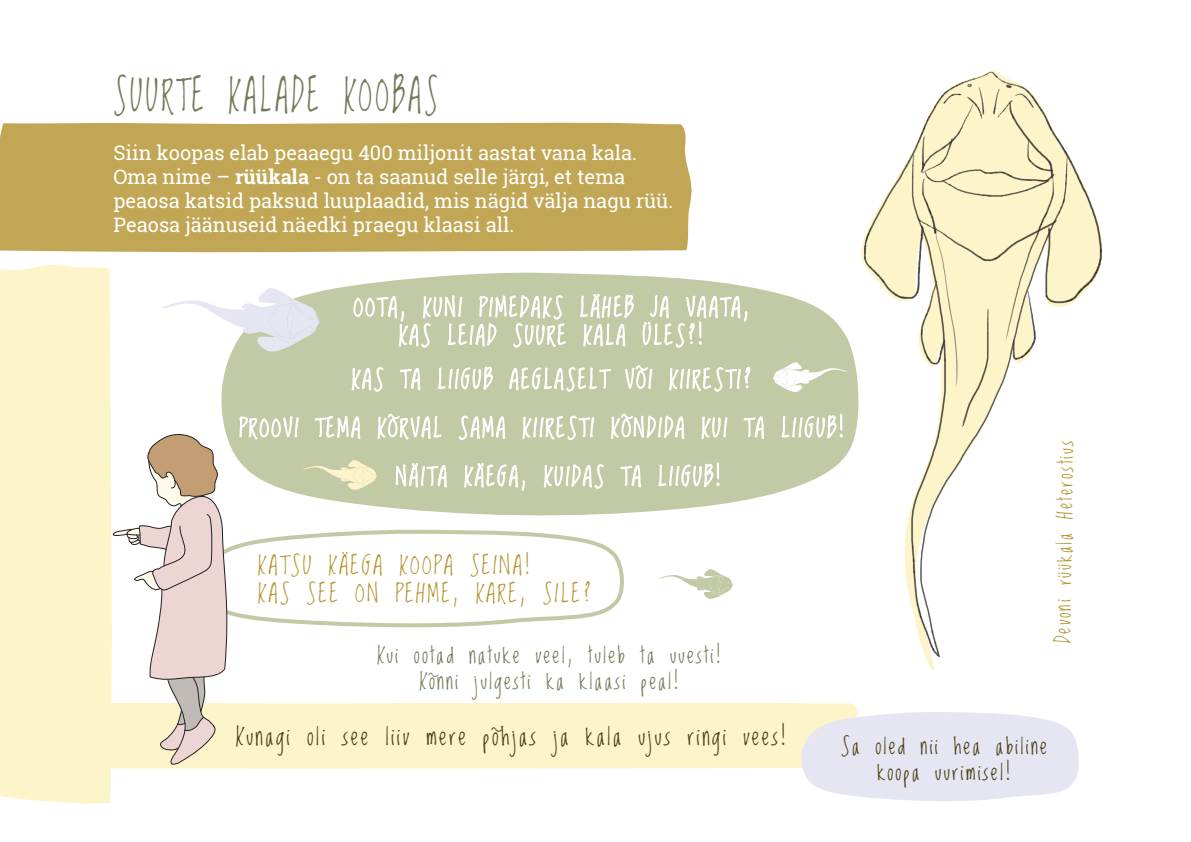
<style>
.page{position:relative;width:1191px;height:842px;background:#fff}
.page>*{position:absolute;margin:0;border:0;box-sizing:border-box;transform-origin:0 0}
.t1{font:42.6px "Lovedbythe King";letter-spacing:.1em;color:#727b58;scale:.8 1}
.t2{font:24px "Lovedbythe King";letter-spacing:.1em;color:#4b4016}
.t3{font:24px/28px "Lovedbythe King";letter-spacing:.1em;color:#b49733}
.t4{font:22px/26.4px "Lovedbythe King";letter-spacing:.1em;color:#737c58;text-align:center}
.t5{font:22px/26.4px "Lovedbythe King";letter-spacing:.1em;color:#4b4117;text-align:center}
.t6{font:20px/24px "Roboto Slab";color:#fff}
.t7{font:20px "Lovedbythe King";color:#b49733}
.s1{font-weight:700}
</style>
<div class="page">
<svg style="left:221px;top:272px;width:563px;height:244px;background:#cad0b1"></svg>
<div style="left:112px;top:703px;width:688px;height:66px;background:#fef4c9"></div>
<div style="left:0;top:265px;width:112px;height:538px;background:#fef4c9"></div>
<div style="left:0;top:123px;width:691px;height:129px;background:#c1a755"></div>
<svg style="left:230px;top:529px;width:394px;height:99px"></svg>
<svg style="left:395px;top:462px;width:52px;height:26px"></svg>
<svg style="left:463px;top:462px;width:63px;height:29px;background:#d0d5ba"></svg>
<svg style="left:543px;top:464px;width:61px;height:25px"></svg>
<svg style="left:620px;top:465px;width:21px;height:23px"></svg>
<svg style="left:657px;top:461px;width:63px;height:27px"></svg>
<svg style="left:353px;top:295px;width:212px;height:53px;background:#cdd3b6"></svg>
<svg style="left:579px;top:293px;width:55px;height:54px;background:#d0d6ba"></svg>
<svg style="left:642px;top:294px;width:106px;height:54px;background:#cbd1b3"></svg>
<svg style="left:351px;top:367px;width:33px;height:25px"></svg>
<svg style="left:399px;top:368px;width:22px;height:23px"></svg>
<svg style="left:437px;top:366px;width:56px;height:24px"></svg>
<svg style="left:508px;top:367px;width:103px;height:25px"></svg>
<svg style="left:624px;top:365px;width:29px;height:24px"></svg>
<svg style="left:668px;top:366px;width:83px;height:26px"></svg>
<svg style="left:239px;top:415px;width:60px;height:25px"></svg>
<svg style="left:314px;top:415px;width:47px;height:24px"></svg>
<svg style="left:377px;top:413px;width:65px;height:27px"></svg>
<svg style="left:458px;top:415px;width:48px;height:26px"></svg>
<svg style="left:522px;top:415px;width:72px;height:26px"></svg>
<svg style="left:610px;top:413px;width:75px;height:26px"></svg>
<svg style="left:701px;top:416px;width:27px;height:23px"></svg>
<svg style="left:743px;top:417px;width:21px;height:22px"></svg>
<svg style="left:780px;top:413px;width:4px;height:26px"></svg>
<img style="left:784px;top:70px;width:319px;height:642px">
<svg style="left:162px;top:288px;width:157px;height:63px"></svg>
<svg style="left:303px;top:460px;width:74px;height:30px;background:#d6d7b1"></svg>
<svg style="left:773px;top:362px;width:74px;height:30px"></svg>
<svg style="left:659px;top:569px;width:74px;height:30px"></svg>
<svg style="left:800px;top:711px;width:281px;height:90px;background:#e9e8f1"></svg>
<svg style="left:1086px;top:388px;width:17px;height:7px"></svg>
<div style="left:1082px;top:395px;width:109px;height:283px;background:#fff"></div>
<svg style="left:112px;top:433px;width:118px;height:333px"></svg>
<h1 class="t1" style="left:113px;top:66px;width:407px">SUURTE KALADE KOOBAS</h1>
<p class="t6" style="left:113px;top:140px;width:561px">Siin koopas elab peaaegu 400 miljonit aastat vana kala.<br>Oma nime – <span class="s1">rüükala</span> - on ta saanud selle järgi, et tema peaosa katsid paksud luuplaadid, mis nägid välja nagu rüü.<br>Peaosa jäänuseid näedki praegu klaasi all.</p>
<p class="t3" style="left:258px;top:554px;width:334px">KATSU KÄEGA KOOPA SEINA!<br>KAS SEE ON PEHME, KARE, SILE?</p>
<p class="t4" style="left:377px;top:643px;width:346px">Kui ootad natuke veel, tuleb ta uuesti!<br>Kõnni julgesti ka klaasi peal!</p>
<p class="t7" style="left:1048px;top:642px;width:203px;rotate:-89deg">Devoni rüükala Heterostius</p>
<p class="t2" style="left:236px;top:720px;width:552px">Kunagi oli see liiv mere põhjas ja kala ujus ringi vees!</p>
<p class="t5" style="left:841px;top:734px;width:207px">Sa oled nii hea abiline koopa uurimisel!</p>
</div>
